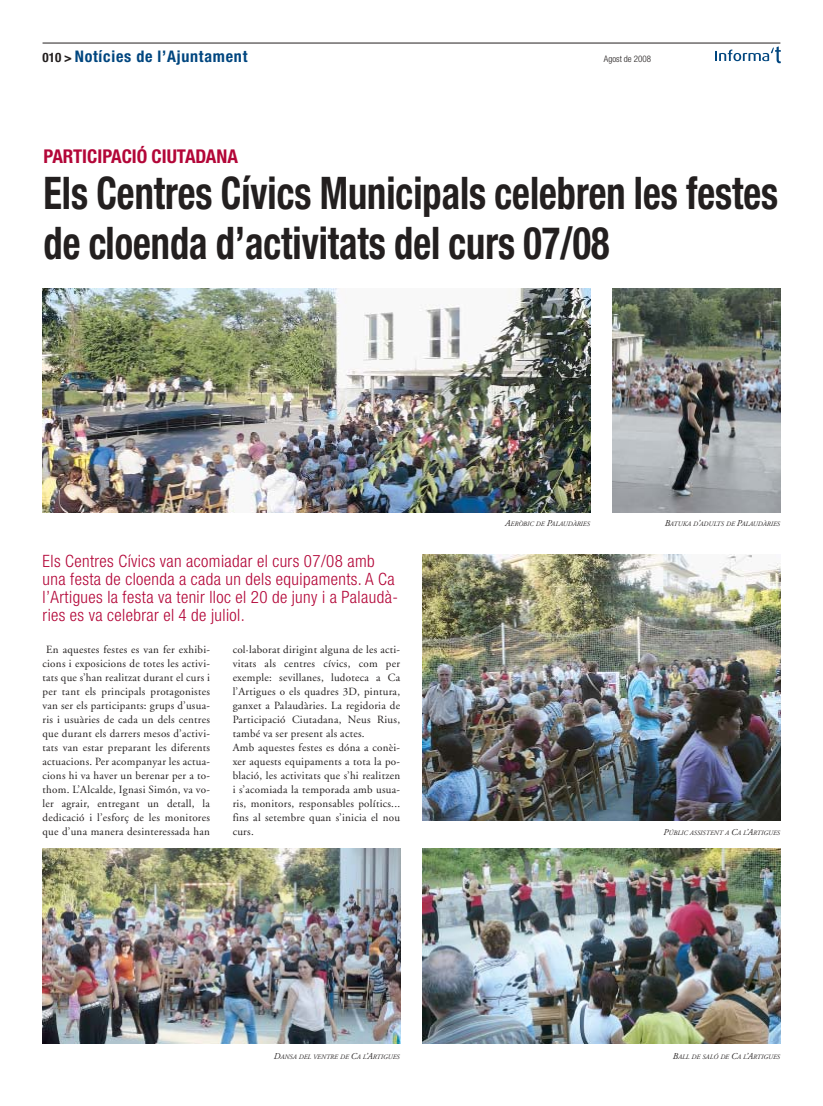
<style>
.page{position:relative;width:823px;height:1106px;background:#fff}
.page>*{position:absolute;margin:0;border:0;box-sizing:border-box;transform-origin:0 0}
.t1{font:700 condensed 45px/50px "Helvetica Neue";color:#231f1f;scale:.85 1}
.t2{font:700 condensed 19px "Helvetica Neue";color:#b30638}
.t3{font:300 condensed 17px/18px "Helvetica Neue";letter-spacing:.025em;color:#b30638}
.t4{font:700 condensed 16px "Helvetica Neue";letter-spacing:.05em;color:#00467f}
.t5{font:11px/14px "Adobe Garamond";letter-spacing:.025em;color:#231f1f;text-align:center}
.t6{font:300 condensed 9px "Helvetica Neue";color:#231f1f}
.t7{font:italic 6.8px "Adobe Garamond";color:#231f1f}
.s1{font-size:13px;color:#231f1f}
.s2{font-size:9px}
</style>
<div class="page">
<hr style="left:42px;top:43px;width:738px;height:1px;background:#231f1f">
<svg style="left:715px;top:46px;width:65px;height:17px"></svg>
<img style="left:42px;top:288px;width:548px;height:224px">
<img style="left:612px;top:288px;width:168px;height:224px">
<img style="left:422px;top:554px;width:358px;height:266px">
<img style="left:422px;top:848px;width:358px;height:195px">
<img style="left:42px;top:848px;width:358px;height:195px">
<h3 class="t4" style="left:42px;top:50px;width:206px"><span class="s1">010 &gt;</span> Notícies de l’Ajuntament</h3>
<p class="t6" style="left:603px;top:55px;width:48px">Agost de 2008</p>
<h2 class="t2" style="left:43px;top:149px;width:196px">PARTICIPACIÓ CIUTADANA</h2>
<h1 class="t1" style="left:43px;top:172px;width:865px">Els Centres Cívics Municipals celebren les festes de cloenda d’activitats del curs 07/08</h1>
<h3 class="t3" style="left:42px;top:553px;width:357px">Els Centres Cívics van acomiadar el curs 07/08 amb una festa de cloenda a cada un dels equipaments. A Ca l’Artigues la festa va tenir lloc el 20 de juny i a Palaudà&shy;ries es va celebrar el 4 de juliol.</h3>
<p class="t5" style="left:42px;top:643px;width:169px">En aquestes festes es van fer exhibi&shy;cions i exposicions de totes les activi&shy;tats que s’han realitzat durant el curs i per tant els principals protagonistes van ser els participants: grups d’usua&shy;ris i usuàries de cada un dels centres que durant els darrers mesos d’activi&shy;tats van estar preparant les diferents actuacions. Per acompanyar les actua&shy;cions hi va haver un berenar per a to&shy;thom. L’Alcalde, Ignasi Simón, va vo&shy;ler agrair, entregant un detall, la dedicació i l’esforç de les monitores que d’una manera desinteressada han</p>
<p class="t5" style="left:232px;top:643px;width:169px;text-align:left">col·laborat dirigint alguna de les acti&shy;vitats als centres cívics, com per exemple: sevillanes, ludoteca a Ca l’Artigues o els quadres 3D, pintura, ganxet a Palaudàries. La regidoria de Participació Ciutadana, Neus Rius, també va ser present als actes.<br>Amb aquestes festes es dóna a conèi&shy;xer aquests equipaments a tota la po&shy;blació, les activitats que s’hi realitzen i s’acomiada la temporada amb usua&shy;ris, monitors, responsables polítics... fins al setembre quan s’inicia el nou curs.</p>
<p class="t7" style="left:505px;top:521px;width:86px"><span class="s2">A</span>ERÒBIC DE <span class="s2">P</span>ALAUDÀRIES</p>
<p class="t7" style="left:664px;top:521px;width:117px"><span class="s2">B</span>ATUKA D<span class="s2">’</span>ADULTS DE <span class="s2">P</span>ALAUDÀRIES</p>
<p class="t7" style="left:663px;top:829px;width:118px"><span class="s2">P</span>ÚBLIC ASSISTENT A <span class="s2">C</span>A L<span class="s2">’A</span>RTIGUES</p>
<p class="t7" style="left:274px;top:1053px;width:127px"><span class="s2">D</span>ANSA DEL VENTRE DE <span class="s2">C</span>A L<span class="s2">’A</span>RTIGUES</p>
<p class="t7" style="left:672px;top:1053px;width:109px"><span class="s2">B</span>ALL DE SALÓ DE <span class="s2">C</span>A L<span class="s2">’A</span>RTIGUES</p>
</div>
